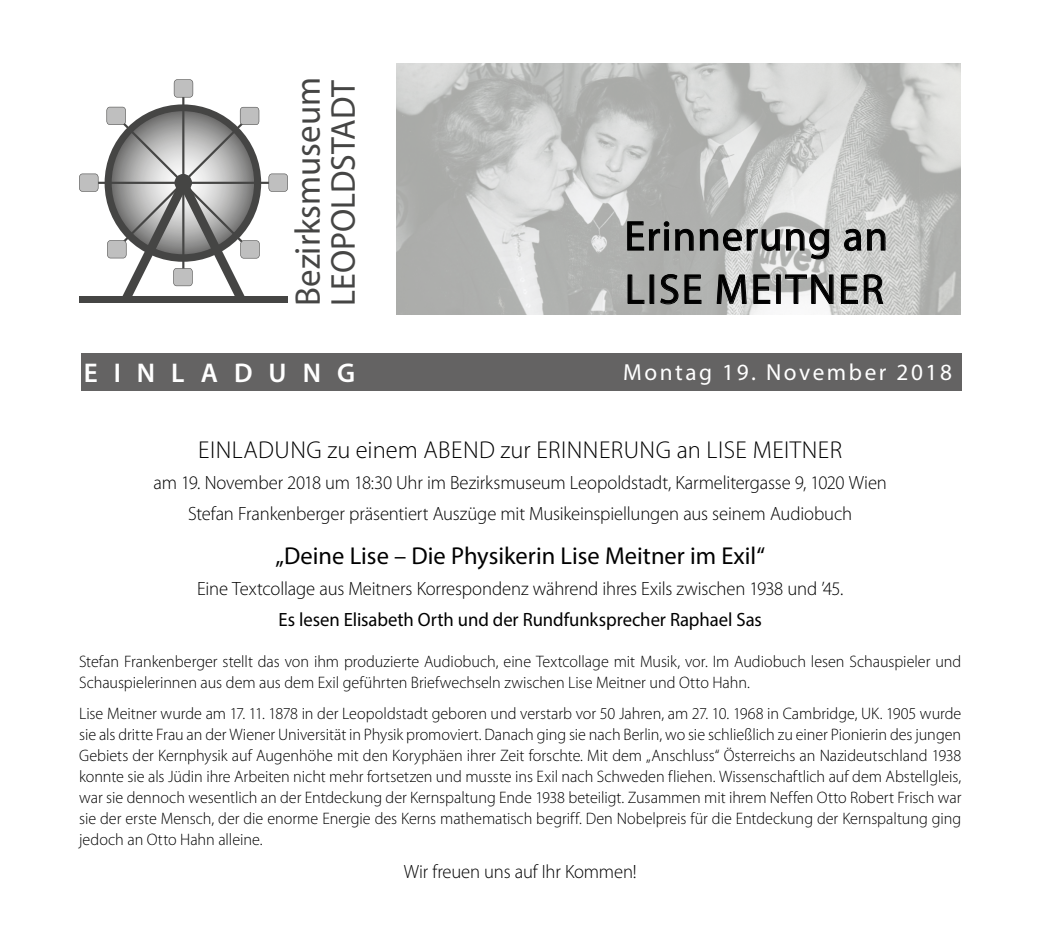
<style>
.page{position:relative;width:1042px;height:943px;background:#fff}
.page>*{position:absolute;margin:0;border:0;box-sizing:border-box;transform-origin:0 0}
.t1{font:42px/53.4px "Myriad Pro";letter-spacing:.035em;color:#000}
.t2{font:35.7px "Myriad";color:#3c3c3b}
.t3{font:34.65px "Myriad";color:#3c3c3b}
.t4{font:600 27.12px "Myriad Pro";letter-spacing:.59em;color:#fff}
.t5{font:300 24.5px "Myriad Pro";letter-spacing:.02em;color:#000}
.t6{font:24.5px "Myriad Pro";color:#000}
.t7{font:23.28px "Myriad Pro";letter-spacing:.11em;color:#fff}
.t8{font:300 19.25px/31px "Myriad Pro";letter-spacing:-.01em;color:#000;text-align:center}
.t9{font:19.25px "Myriad Pro";color:#000}
.t10{font:300 16.62px/21px "Myriad Pro";letter-spacing:-.005em;color:#000}
</style>
<div class="page">
<div style="left:81px;top:353px;width:880px;height:38px;background:#646363"></div>
<div style="left:79px;top:296px;width:209px;height:7px;background:#454544"></div>
<hr style="left:182px;top:89px;width:2px;height:186px;background:#3c3c3b">
<hr style="left:89px;top:182px;width:188px;height:2px;background:#3c3c3b">
<svg style="left:174px;top:79px;width:19px;height:18px"></svg>
<svg style="left:268px;top:174px;width:20px;height:18px"></svg>
<svg style="left:79px;top:174px;width:19px;height:18px"></svg>
<svg style="left:106px;top:107px;width:154px;height:189px"></svg>
<svg style="left:396px;top:63px;width:565px;height:252px;background:#c2c3c1"></svg>
<svg style="left:627px;top:221px;width:42px;height:29px"></svg>
<svg style="left:675px;top:229px;width:18px;height:21px"></svg>
<svg style="left:700px;top:229px;width:41px;height:22px"></svg>
<svg style="left:747px;top:229px;width:33px;height:22px"></svg>
<svg style="left:786px;top:229px;width:43px;height:30px"></svg>
<svg style="left:844px;top:229px;width:17px;height:22px"></svg>
<svg style="left:867px;top:229px;width:18px;height:21px"></svg>
<svg style="left:628px;top:275px;width:16px;height:29px"></svg>
<div style="left:650px;top:275px;width:4px;height:28px;border:1px solid #000"></div>
<svg style="left:660px;top:274px;width:18px;height:30px"></svg>
<svg style="left:685px;top:275px;width:16px;height:29px"></svg>
<svg style="left:717px;top:275px;width:29px;height:29px"></svg>
<svg style="left:753px;top:275px;width:17px;height:29px"></svg>
<div style="left:776px;top:275px;width:4px;height:28px;border:1px solid #000"></div>
<svg style="left:785px;top:275px;width:48px;height:29px"></svg>
<svg style="left:841px;top:275px;width:16px;height:29px"></svg>
<svg style="left:864px;top:275px;width:19px;height:29px"></svg>
<h2 class="t2" style="left:290px;top:306px;width:230px;rotate:-90deg">Bezirksmuseum</h2>
<h3 class="t3" style="left:326px;top:306px;width:227px;rotate:-90deg">LEOPOLDSTADT</h3>
<h1 class="t1" style="left:624px;top:209px;width:265px">Erinnerung an<br>LISE MEITNER</h1>
<h3 class="t4" style="left:84px;top:356px;width:273px">EINLADUNG</h3>
<h3 class="t7" style="left:623px;top:358px;width:330px">Montag 19. November 2018</h3>
<h3 class="t5" style="left:198px;top:435px;width:645px">EINLADUNG zu einem ABEND zur ERINNERUNG an LISE MEITNER</h3>
<p class="t8" style="left:154px;top:467px;width:735px">am 19. November 2018 um 18:30 Uhr im Bezirksmuseum Leopoldstadt, Karmelitergasse 9, 1020 Wien<br>Stefan Frankenberger präsentiert Auszüge mit Musikeinspiellungen aus seinem Audiobuch</p>
<h3 class="t6" style="left:275px;top:541px;width:491px">„Deine Lise – Die Physikerin Lise Meitner im Exil“</h3>
<p class="t8" style="left:197px;top:573px;width:648px">Eine Textcollage aus Meitners Korrespondenz während ihres Exils zwischen 1938 und ’45.</p>
<p class="t9" style="left:278px;top:608px;width:485px">Es lesen Elisabeth Orth und der Rundfunksprecher Raphael Sas</p>
<p class="t10" style="left:79px;top:651px;width:883px">Stefan Frankenberger stellt das von ihm produzierte Audiobuch, eine Textcollage mit Musik, vor. Im Audiobuch lesen Schauspieler und<br>Schauspielerinnen aus dem aus dem Exil geführten Briefwechseln zwischen Lise Meitner und Otto Hahn.</p>
<p class="t10" style="left:79px;top:703px;width:884px;text-align:justify">Lise Meitner wurde am 17. 11. 1878 in der Leopoldstadt geboren und verstarb vor 50 Jahren, am 27. 10. 1968 in Cambridge, UK. 1905 wurde sie als dritte Frau an der Wiener Universität in Physik promoviert. Danach ging sie nach Berlin, wo sie schließlich zu einer Pionierin des jungen Gebiets der Kernphysik auf Augenhöhe mit den Koryphäen ihrer Zeit forschte. Mit dem „Anschluss“ Österreichs an Nazideutschland 1938 konnte sie als Jüdin ihre Arbeiten nicht mehr fortsetzen und musste ins Exil nach Schweden fliehen. Wissenschaftlich auf dem Abstellgleis, war sie dennoch wesentlich an der Entdeckung der Kernspaltung Ende 1938 beteiligt. Zusammen mit ihrem Neffen Otto Robert Frisch war sie der erste Mensch, der die enorme Energie des Kerns mathematisch begriff. Den Nobelpreis für die Entdeckung der Kernspaltung ging jedoch an Otto Hahn alleine.</p>
<p class="t8" style="left:404px;top:856px;width:235px">Wir freuen uns auf Ihr Kommen!</p>
</div>
